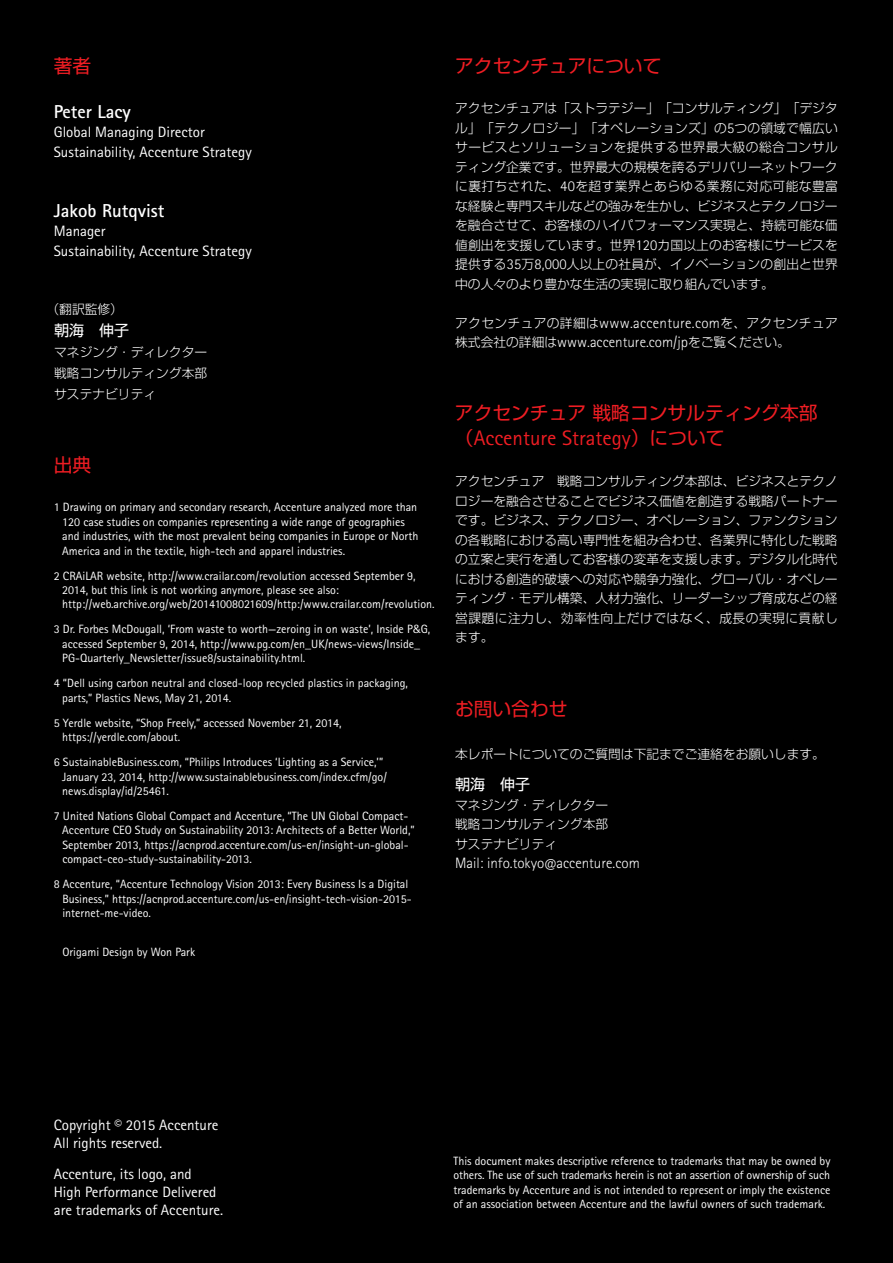
<style>
.page{position:relative;width:893px;height:1263px;background:#000}
.page>*{position:absolute;margin:0;border:0;box-sizing:border-box;transform-origin:0 0}
.t1{font:21px "Rotis Sans Seriffor ACN";color:#ee1d23}
.t2{font:18.75px "Shin Go Pro";color:#ee1d23}
.t3{font:700 18.75px "Rotis Sans Seriffor ACN";color:#fff}
.t4{font:15px/18px "Rotis Sans Seriffor ACN";color:#fff}
.t5{font:300 15px "Rotis Sans Seriffor ACN";color:#fff}
.t6{font:15px "Shin Go Pro";color:#fff}
.t7{font:300 12.75px/19.5px "Shin Go Pro";color:#fff;text-align:justify}
.t8{font:300 12.75px "Shin Go Pro";letter-spacing:.025em;color:#fff}
.t9{font:12px/14.4px "Rotis Sans Seriffor ACN";color:#fff}
.s1{font-family:"Rotis Sans Seriffor ACN";font-size:15px}
.s2{font-family:"Shin Go Pro";font-size:12.75px}
.s3{font-family:"Shin Go Pro";font-size:18.75px}
</style>
<div class="page">
<h2 class="t2" style="left:54px;top:51px;width:39px">著者</h2>
<h2 class="t3" style="left:54px;top:100px;width:79px">Peter Lacy</h2>
<p class="t4" style="left:54px;top:123px;width:199px;line-height:19.5px">Global Managing Director<br>Sustainability, Accenture Strategy</p>
<h2 class="t3" style="left:54px;top:199px;width:112px">Jakob Rutqvist</h2>
<p class="t4" style="left:54px;top:222px;width:199px;line-height:19.5px">Manager<br>Sustainability, Accenture Strategy</p>
<p class="t7" style="left:47px;top:298px;width:78px">（翻訳監修）</p>
<p class="t6" style="left:54px;top:318px;width:76px">朝海　伸子</p>
<p class="t7" style="left:54px;top:340px;width:154px;line-height:21px">マネジング・ディレクター戦略コンサルティング本部サステナビリティ</p>
<h2 class="t2" style="left:54px;top:450px;width:39px">出典</h2>
<p class="t9" style="left:62px;top:500px;width:358px;text-indent:-9px">1 Drawing on primary and secondary research, Accenture analyzed more than 120 case studies on companies representing a wide range of geographies and industries, with the most prevalent being companies in Europe or North America and in the textile, high-tech and apparel industries.</p>
<p class="t9" style="left:62px;top:568px;width:374px;text-indent:-9px">2 CRAiLAR website, http://www.crailar.com/revolution accessed September 9,<br>2014, but this link is not working anymore, please see also: http://web.archive.org/web/20141008021609/http:/www.crailar.com/revolution.</p>
<p class="t9" style="left:62px;top:622px;width:369px;text-indent:-9px">3 Dr. Forbes McDougall, ‘From waste to worth—zeroing in on waste’, Inside P&amp;G, accessed September 9, 2014, http://www.pg.com/en_UK/news-views/Inside_<br>PG-Quarterly_Newsletter/issue8/sustainability.html.</p>
<p class="t9" style="left:62px;top:676px;width:347px;text-indent:-9px">4 “Dell using carbon neutral and closed-loop recycled plastics in packaging, parts,” Plastics News, May 21, 2014.</p>
<p class="t9" style="left:62px;top:715px;width:281px;text-indent:-9px">5 Yerdle website, “Shop Freely,” accessed November 21, 2014, https://yerdle.com/about.</p>
<p class="t9" style="left:62px;top:755px;width:326px;text-indent:-9px">6 SustainableBusiness.com, “Philips Introduces ‘Lighting as a Service,’”<br>January 23, 2014, http://www.sustainablebusiness.com/index.cfm/go/ news.display/id/25461.</p>
<p class="t9" style="left:62px;top:809px;width:354px;text-indent:-9px">7 United Nations Global Compact and Accenture, “The UN Global Compact-Accenture CEO Study on Sustainability 2013: Architects of a Better World,” September 2013, https://acnprod.accenture.com/us-en/insight-un-global&shy;compact-ceo-study-sustainability-2013.</p>
<p class="t9" style="left:62px;top:877px;width:351px;text-indent:-9px">8 Accenture, “Accenture Technology Vision 2013: Every Business Is a Digital<br>Business,” https://acnprod.accenture.com/us-en/insight-tech-vision-2015- internet-me-video.</p>
<p class="t9" style="left:62px;top:944px;width:134px">Origami Design by Won Park</p>
<h2 class="t2" style="left:455px;top:51px;width:208px">アクセンチュアについて</h2>
<p class="t7" style="left:455px;top:97px;width:384px">アクセンチュアは「ストラテジー」「コンサルティング」「デジタル」「テクノロジー」「オペレーションズ」の<span class="s1">5</span>つの領域で幅広いサービスとソリューションを提供する世界最大級の総合コンサルティング企業です。世界最大の規模を誇るデリバリーネットワークに裏打ちされた、<span class="s1">40</span>を超す業界とあらゆる業務に対応可能な豊富な経験と専門スキルなどの強みを生かし、ビジネスとテクノロジーを融合させて、お客様のハイパフォーマンス実現と、持続可能な価値創出を支援しています。世界<span class="s1">120</span>カ国以上のお客様にサービスを提供する<span class="s1">35</span>万<span class="s1">8,000</span>人以上の社員が、イノベーションの創出と世界中の人々のより豊かな生活の実現に取り組んでいます。</p>
<p class="t8" style="left:455px;top:312px;width:384px">アクセンチュアの詳細は<span class="s1">www.accenture.com</span>を、アクセンチュア</p>
<p class="t5" style="left:455px;top:333px;width:336px"><span class="s2">株式会社の詳細は</span>www.accenture.com/jp<span class="s2">をご覧ください。</span></p>
<h2 class="t2" style="left:455px;top:398px;width:364px">アクセンチュア 戦略コンサルティング本部</h2>
<h1 class="t1" style="left:455px;top:426px;width:271px"><span class="s3">（</span>Accenture Strategy<span class="s3">）について</span></h1>
<p class="t7" style="left:455px;top:470px;width:384px">アクセンチュア　戦略コンサルティング本部は、ビジネスとテクノロジーを融合させることでビジネス価値を創造する戦略パートナーです。ビジネス、テクノロジー、オペレーション、ファンクションの各戦略における高い専門性を組み合わせ、各業界に特化した戦略の立案と実行を通してお客様の変革を支援します。デジタル化時代における創造的破壊への対応や競争力強化、グローバル・オペレーティング・モデル構築、人材力強化、リーダーシップ育成などの経営課題に注力し、効率性向上だけではなく、成長の実現に貢献します。</p>
<h2 class="t2" style="left:455px;top:694px;width:114px">お問い合わせ</h2>
<p class="t7" style="left:455px;top:743px;width:371px">本レポートについてのご質問は下記までご連絡をお願いします。</p>
<p class="t6" style="left:455px;top:772px;width:76px">朝海　伸子</p>
<p class="t7" style="left:455px;top:794px;width:154px">マネジング・ディレクター戦略コンサルティング本部サステナビリティ</p>
<p class="t5" style="left:455px;top:855px;width:186px">Mail: info.tokyo@accenture.com</p>
<p class="t4" style="left:54px;top:1116px;width:166px">Copyright © 2015 Accenture<br>All rights reserved.</p>
<p class="t4" style="left:54px;top:1165px;width:171px">Accenture, its logo, and<br>High Performance Delivered are trademarks of Accenture.</p>
<p class="t9" style="left:453px;top:1154px;width:378px;text-align:justify">This document makes descriptive reference to trademarks that may be owned by others. The use of such trademarks herein is not an assertion of ownership of such trademarks by Accenture and is not intended to represent or imply the existence of an association between Accenture and the lawful owners of such trademark.</p>
</div>
